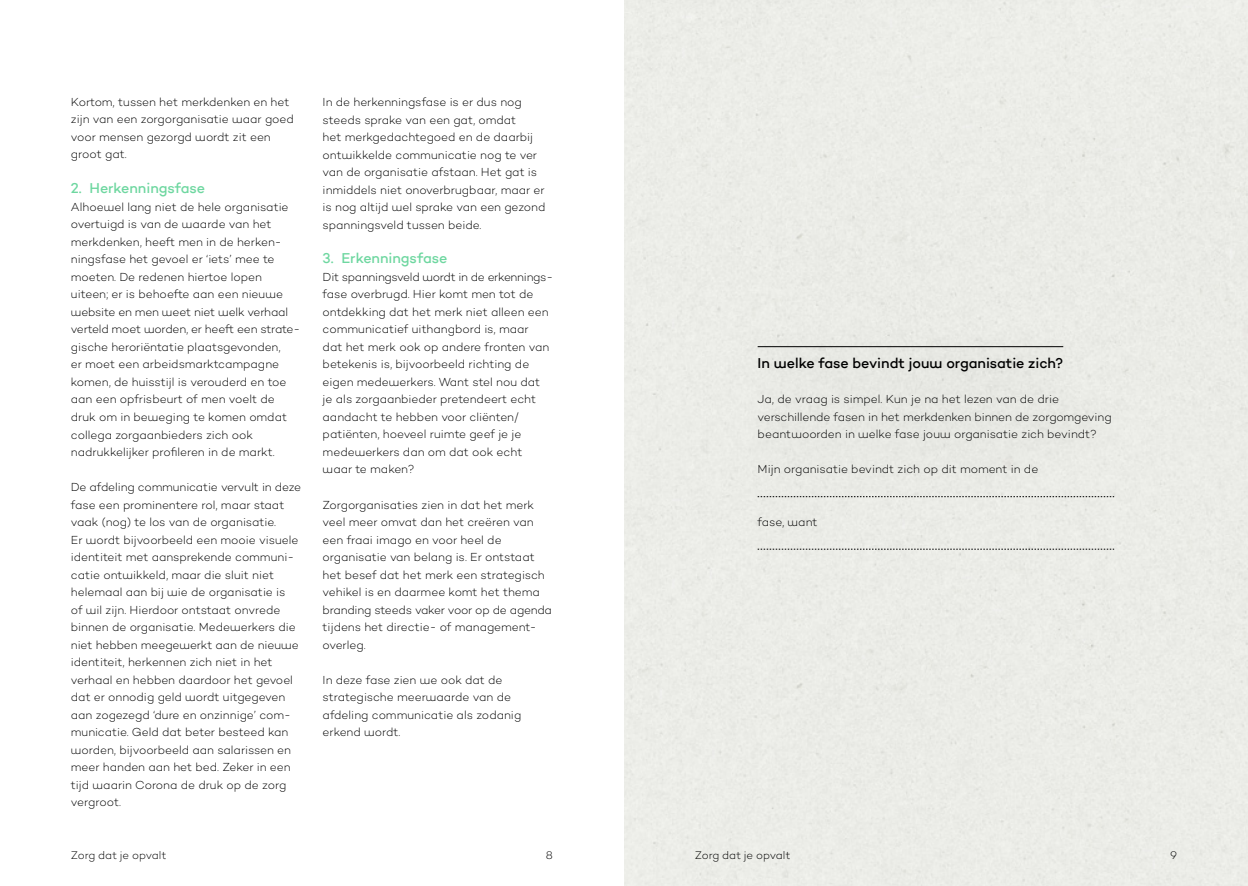
<style>
.page{position:relative;width:1248px;height:886px;background:#fff}
.page>*{position:absolute;margin:0;border:0;box-sizing:border-box;transform-origin:0 0}
.t1{font:500 14.38px "Campton Morgenwereld";color:#000}
.t2{font:500 14.38px "Campton Morgenwereld";color:#6ed7a0}
.t3{font:300 11.88px/17.5px "Campton Morgenwereld";letter-spacing:-.005em;color:#000}
.t4{font:300 11.25px "Campton Morgenwereld";letter-spacing:-.005em;color:#000}
</style>
<div class="page">
<div style="left:624px;top:0;width:623px;height:886px;background:#ebece7"></div>
<p class="t3" style="left:71px;top:93px;width:224px">Kortom, tussen het merkdenken en het zijn van een zorgorganisatie waar goed voor mensen gezorgd wordt zit een groot gat.</p>
<p class="t2" style="left:71px;top:179px;width:136px">2. Herkenningsfase</p>
<p class="t3" style="left:71px;top:198px;width:231px">Alhoewel lang niet de hele organisatie overtuigd is van de waarde van het merkdenken, heeft men in de herken&shy;ningsfase het gevoel er ‘iets’ mee te moeten. De redenen hiertoe lopen uiteen; er is behoefte aan een nieuwe website en men weet niet welk verhaal verteld moet worden, er heeft een strate&shy;gische heroriëntatie plaatsgevonden,<br>er moet een arbeidsmarktcampagne komen, de huisstijl is verouderd en toe aan een opfrisbeurt of men voelt de druk om in beweging te komen omdat collega zorgaanbieders zich ook nadrukkelijker profileren in de markt.</p>
<p class="t3" style="left:71px;top:478px;width:232px">De afdeling communicatie vervult in deze fase een prominentere rol, maar staat vaak (nog) te los van de organisatie.<br>Er wordt bijvoorbeeld een mooie visuele identiteit met aansprekende communi&shy;catie ontwikkeld, maar die sluit niet helemaal aan bij wie de organisatie is<br>of wil zijn. Hierdoor ontstaat onvrede binnen de organisatie. Medewerkers die niet hebben meegewerkt aan de nieuwe identiteit, herkennen zich niet in het verhaal en hebben daardoor het gevoel dat er onnodig geld wordt uitgegeven aan zogezegd ‘dure en onzinnige’ com&shy;municatie. Geld dat beter besteed kan worden, bijvoorbeeld aan salarissen en meer handen aan het bed. Zeker in een tijd waarin Corona de druk op de zorg vergroot.</p>
<p class="t3" style="left:322px;top:93px;width:224px">In de herkenningsfase is er dus nog steeds sprake van een gat, omdat<br>het merkgedachtegoed en de daarbij ontwikkelde communicatie nog te ver van de organisatie afstaan. Het gat is inmiddels niet onoverbrugbaar, maar er is nog altijd wel sprake van een gezond spanningsveld tussen beide.</p>
<p class="t2" style="left:322px;top:249px;width:126px">3. Erkenningsfase</p>
<p class="t3" style="left:322px;top:268px;width:232px">Dit spanningsveld wordt in de erkennings&shy;fase overbrugd. Hier komt men tot de ontdekking dat het merk niet alleen een communicatief uithangbord is, maar<br>dat het merk ook op andere fronten van betekenis is, bijvoorbeeld richting de eigen medewerkers. Want stel nou dat je als zorgaanbieder pretendeert echt aandacht te hebben voor cliënten/ patiënten, hoeveel ruimte geef je je medewerkers dan om dat ook echt waar te maken?</p>
<p class="t3" style="left:322px;top:495px;width:231px">Zorgorganisaties zien in dat het merk veel meer omvat dan het creëren van een fraai imago en voor heel de organisatie van belang is. Er ontstaat het besef dat het merk een strategisch vehikel is en daarmee komt het thema branding steeds vaker voor op de agenda tijdens het directie- of management&shy;overleg.</p>
<p class="t3" style="left:322px;top:670px;width:200px">In deze fase zien we ook dat de strategische meerwaarde van de afdeling communicatie als zodanig erkend wordt.</p>
<p class="t1" style="left:757px;top:354px;width:307px">In welke fase bevindt jouw organisatie zich?</p>
<p class="t3" style="left:757px;top:390px;width:355px">Ja, de vraag is simpel. Kun je na het lezen van de drie verschillende fasen in het merkdenken binnen de zorgomgeving beantwoorden in welke fase jouw organisatie zich bevindt?</p>
<p class="t3" style="left:757px;top:460px;width:282px">Mijn organisatie bevindt zich op dit moment in de</p>
<p class="t3" style="left:757px;top:513px;width:61px">fase, want</p>
<p class="t4" style="left:71px;top:848px;width:97px">Zorg dat je opvalt</p>
<p class="t4" style="left:546px;top:848px;width:9px">8</p>
<p class="t4" style="left:694px;top:848px;width:97px">Zorg dat je opvalt</p>
<p class="t4" style="left:1169px;top:848px;width:9px">9</p>
</div>
